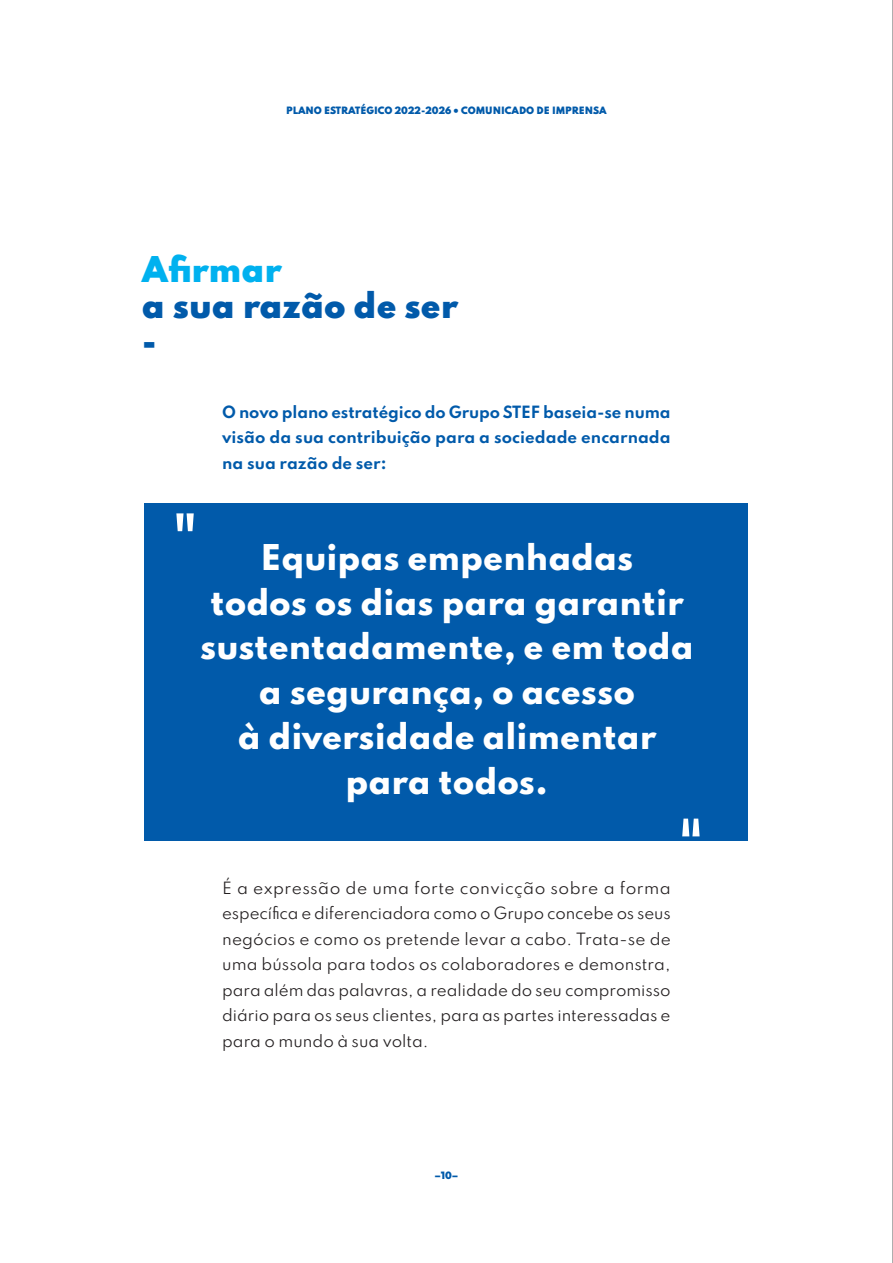
<style>
.page{position:relative;width:893px;height:1263px;background:#fff}
.page>*{position:absolute;margin:0;border:0;box-sizing:border-box;transform-origin:0 0}
.t1{font:500 72.9px "Spartan";color:#fff}
.t2{font:800 31.5px/44.8px "Spartan";color:#fff;text-align:center}
.t3{font:900 31.5px/36px "Spartan";color:#015aaa}
.t4{font:15px/25.5px "Spartan";color:#231f20;text-align:justify}
.t5{font:700 15px/25.5px "Spartan";color:#015aaa;text-align:justify}
.t6{font:900 9px "Spartan";color:#015aaa}
.s1{color:#00b1ef}
</style>
<div class="page">
<hr style="left:892px;top:0;width:1px;height:1263px;background:#000">
<div style="left:145px;top:503px;width:603px;height:338px;background:#015aaa"></div>
<p class="t6" style="left:286px;top:104px;width:322px">PLANO ESTRATÉGICO 2022-2026 • COMUNICADO DE IMPRENSA</p>
<p class="t3" style="left:142px;top:251px;width:317px"><span class="s1">Afirmar<br></span>a sua razão de ser -</p>
<p class="t1" style="left:168px;top:490px;width:35px">"</p>
<p class="t5" style="left:222px;top:398px;width:450px">O novo plano estratégico do Grupo STEF baseia-se numa visão da sua contribuição para a sociedade encarnada na sua razão de ser:</p>
<p class="t2" style="left:200px;top:534px;width:495px">Equipas empenhadas<br>todos os dias para garantir sustentadamente, e em toda a segurança, o acesso<br>à diversidade alimentar para todos.</p>
<p class="t1" style="left:708px;top:860px;width:35px;rotate:-180deg">"</p>
<p class="t4" style="left:222px;top:874px;width:450px">É a expressão de uma forte convicção sobre a forma específica e diferenciadora como o Grupo concebe os seus negócios e como os pretende levar a cabo. Trata-se de uma bússola para todos os colaboradores e demonstra, para além das palavras, a realidade do seu compromisso diário para os seus clientes, para as partes interessadas e para o mundo à sua volta.</p>
<p class="t6" style="left:434px;top:1169px;width:26px">–10–</p>
</div>
